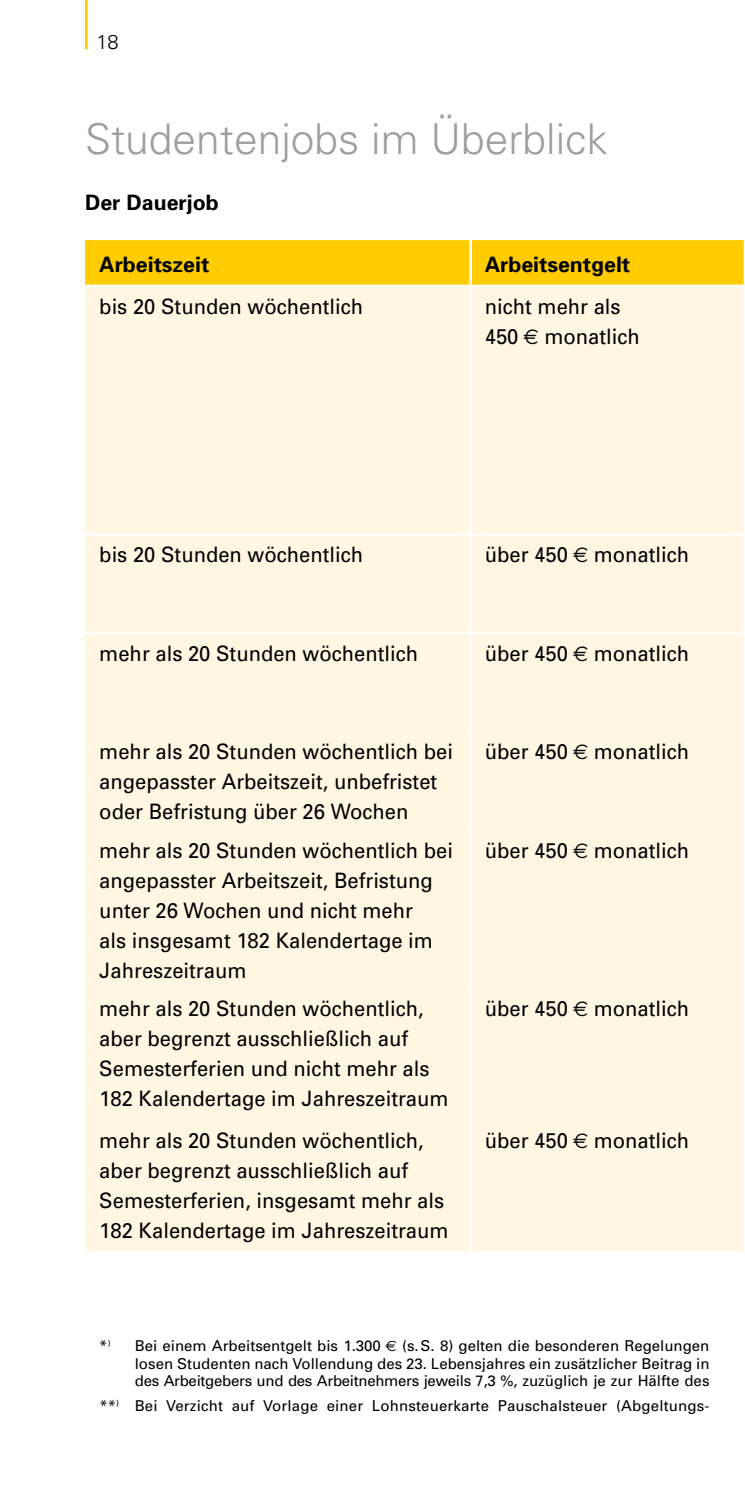
<style>
.page{position:relative;width:745px;height:1489px;background:#fff}
.page>*{position:absolute;margin:0;border:0;box-sizing:border-box;transform-origin:0 0}
.t1{font:300 42.5px "Univers";color:#9c9e9f}
.t2{font:21.25px/30px "Univers";color:#000;scale:.95 1}
.t3{font:700 21.25px "Univers";color:#000}
.t4{font:300 20px "Univers";color:#000}
.t5{font:15px/17.5px "Univers";letter-spacing:.01em;color:#000;text-align:justify}
.s1{font-family:"Euro Sans"}
</style>
<div class="page">
<hr style="left:85px;top:0;width:3px;height:50px;background:#fecc00">
<div style="left:85px;top:287px;width:658px;height:964px;background:#fff7e2"></div>
<hr style="left:469px;top:287px;width:2px;height:246px;background:#fff">
<svg style="left:85px;top:240px;width:660px;height:46px;background:#fecd09"></svg>
<hr style="left:85px;top:533px;width:385px;height:2px;background:#fff">
<hr style="left:470px;top:533px;width:274px;height:2px;background:#fff">
<hr style="left:469px;top:535px;width:2px;height:96px;background:#fff">
<hr style="left:85px;top:631px;width:385px;height:3px;background:#fff">
<hr style="left:470px;top:631px;width:274px;height:3px;background:#fff">
<hr style="left:469px;top:634px;width:2px;height:97px;background:#fff">
<hr style="left:469px;top:731px;width:2px;height:98px;background:#fff">
<hr style="left:469px;top:829px;width:2px;height:159px;background:#fff">
<hr style="left:469px;top:988px;width:2px;height:131px;background:#fff">
<hr style="left:469px;top:1119px;width:2px;height:132px;background:#fff">
<p class="t4" style="left:96px;top:30px;width:24px">18</p>
<h1 class="t1" style="left:85px;top:114px;width:523px">Studentenjobs im Überblick</h1>
<p class="t3" style="left:85px;top:189px;width:135px">Der Dauerjob</p>
<p class="t3" style="left:99px;top:250px;width:111px">Arbeitszeit</p>
<p class="t3" style="left:484px;top:250px;width:147px">Arbeitsentgelt</p>
<p class="t2" style="left:99px;top:291px;width:279px">bis 20 Stunden wöchentlich</p>
<p class="t2" style="left:484px;top:291px;width:164px">nicht mehr als<br>450 <span class="s1">E</span> monatlich</p>
<p class="t2" style="left:99px;top:539px;width:279px">bis 20 Stunden wöchentlich</p>
<p class="t2" style="left:484px;top:539px;width:216px">über 450 <span class="s1">E</span> monatlich</p>
<p class="t2" style="left:99px;top:637px;width:337px">mehr als 20 Stunden wöchentlich</p>
<p class="t2" style="left:484px;top:637px;width:216px">über 450 <span class="s1">E</span> monatlich</p>
<p class="t2" style="left:99px;top:736px;width:373px">mehr als 20 Stunden wöchentlich bei angepasster Arbeitszeit, unbefristet oder Befristung über 26 Wochen</p>
<p class="t2" style="left:484px;top:736px;width:216px">über 450 <span class="s1">E</span> monatlich</p>
<p class="t2" style="left:99px;top:834px;width:373px">mehr als 20 Stunden wöchentlich bei angepasster Arbeitszeit, Befristung unter 26 Wochen und nicht mehr<br>als insgesamt 182 Kalendertage im<br>Jahreszeitraum</p>
<p class="t2" style="left:484px;top:834px;width:216px">über 450 <span class="s1">E</span> monatlich</p>
<p class="t2" style="left:99px;top:993px;width:369px">mehr als 20 Stunden wöchentlich, aber begrenzt ausschließlich auf Semesterferien und nicht mehr als 182 Kalendertage im Jahreszeitraum</p>
<p class="t2" style="left:484px;top:993px;width:216px">über 450 <span class="s1">E</span> monatlich</p>
<p class="t2" style="left:99px;top:1124px;width:369px">mehr als 20 Stunden wöchentlich, aber begrenzt ausschließlich auf Semesterferien, insgesamt mehr als 182 Kalendertage im Jahreszeitraum</p>
<p class="t2" style="left:484px;top:1124px;width:216px">über 450 <span class="s1">E</span> monatlich</p>
<p class="t5" style="left:99px;top:1336px;width:13px">*<sup>)</sup></p>
<p class="t5" style="left:135px;top:1336px;width:576px">Bei einem Arbeitsentgelt bis 1.300 <span class="s1">E</span> (s. S. 8) gelten die besonderen Regelungen losen Studenten nach Vollendung des 23. Lebensjahres ein zusätzlicher Beitrag in des Arbeitgebers und des Arbeitnehmers jeweils 7,3 %, zuzüglich je zur Hälfte des</p>
<p class="t5" style="left:99px;top:1396px;width:611px">**<sup>)</sup> Bei Verzicht auf Vorlage einer Lohnsteuerkarte Pauschalsteuer (Abgeltungs-</p>
</div>
